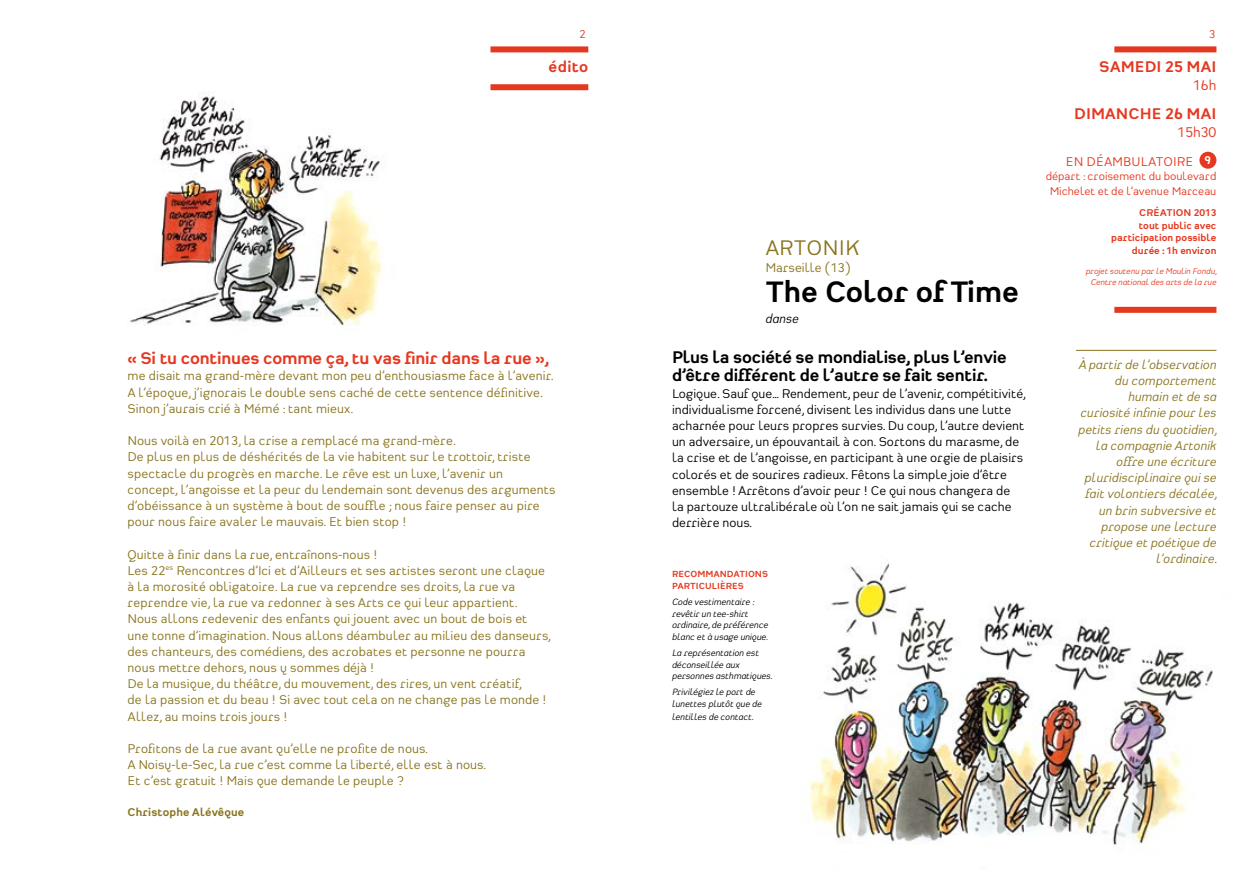
<style>
.page{position:relative;width:1259px;height:893px;background:#fff}
.page>*{position:absolute;margin:0;border:0;box-sizing:border-box;transform-origin:0 0}
.t1{font:700 31.5px "Heimat Sans";color:#000}
.t2{font:22.5px "Heimat Sans";color:#89731b}
.t3{font:700 18px/18px "Heimat Sans";letter-spacing:-.01em;color:#000}
.t4{font:700 18px "Heimat Sans";letter-spacing:-.01em;color:#e53820}
.t5{font:700 16.5px "Heimat Sans";color:#e53820}
.t6{font:15px "Heimat Sans";color:#e53820}
.t7{font:13.5px/16.2px "Heimat Sans";letter-spacing:.01em;color:#89731b}
.t8{font:13.5px/16.2px "Heimat Sans";color:#000}
.t9{font:italic 13.5px/16.2px "Heimat Sans";letter-spacing:.01em;color:#89731b;text-align:right}
.t10{font:13.5px "Heimat Sans";color:#e53820}
.t11{font:italic 13.5px "Heimat Sans";color:#000}
.t12{font:12px/14.4px "Heimat Sans";color:#e53820;text-align:center}
.t13{font:700 12px "Heimat Sans";letter-spacing:.01em;color:#89731b}
.t14{font:700 12px "Heimat Sans";color:#fff}
.t15{font:700 10.5px/12.6px "Heimat Sans";color:#e53820;text-align:right}
.t16{font:italic 9.75px/11.7px "Heimat Sans";color:#000}
.t17{font:700 9.45px/12px "Heimat Sans";color:#e53820}
.t18{font:italic 9px/10.8px "Heimat Sans";color:#e53820;text-align:center}
</style>
<div class="page">
<img style="left:809px;top:563px;width:404px;height:283px">
<div style="left:1114px;top:46px;width:102px;height:6px;background:#e53820"></div>
<div style="left:1199px;top:152px;width:17px;height:17px;background:#e53820;border-radius:50%"></div>
<div style="left:1114px;top:307px;width:102px;height:6px;background:#e53820"></div>
<hr style="left:1076px;top:350px;width:140px;height:1px;background:#89731b">
<img style="left:130px;top:94px;width:252px;height:232px">
<div style="left:490px;top:46px;width:98px;height:6px;background:#e53820"></div>
<div style="left:490px;top:84px;width:98px;height:6px;background:#e53820"></div>
<p class="t12" style="left:579px;top:27px;width:8px">2</p>
<p class="t12" style="left:1209px;top:27px;width:8px">3</p>
<p class="t5" style="left:548px;top:56px;width:41px">édito</p>
<p class="t4" style="left:128px;top:347px;width:423px">« Si tu continues comme ça, tu vas finir dans la rue »,</p>
<p class="t7" style="left:128px;top:368px;width:428px">me disait ma grand-mère devant mon peu d’enthousiasme face à l’avenir.</p>
<p class="t7" style="left:128px;top:384px;width:417px">A l’époque, j’ignorais le double sens caché de cette sentence définitive.<br>Sinon j’aurais crié à Mémé : tant mieux.</p>
<p class="t7" style="left:128px;top:432px;width:429px">Nous voilà en 2013, la crise a remplacé ma grand-mère.<br>De plus en plus de déshérités de la vie habitent sur le trottoir, triste spectacle du progrès en marche. Le rêve est un luxe, l’avenir un concept, l’angoisse et la peur du lendemain sont devenus des arguments d’obéissance à un système à bout de souffle ; nous faire penser au pire pour nous faire avaler le mauvais. Et bien stop !</p>
<p class="t7" style="left:128px;top:546px;width:419px">Quitte à finir dans la rue, entraînons-nous !<br>Les 22<sup>es</sup> Rencontres d’Ici et d’Ailleurs et ses artistes seront une claque à la morosité obligatoire. La rue va reprendre ses droits, la rue va reprendre vie, la rue va redonner à ses Arts ce qui leur appartient.</p>
<p class="t7" style="left:128px;top:611px;width:425px">Nous allons redevenir des enfants qui jouent avec un bout de bois et une tonne d’imagination. Nous allons déambuler au milieu des danseurs, des chanteurs, des comédiens, des acrobates et personne ne pourra nous mettre dehors, nous y sommes déjà !</p>
<p class="t7" style="left:128px;top:675px;width:420px">De la musique, du théâtre, du mouvement, des rires, un vent créatif,<br>de la passion et du beau ! Si avec tout cela on ne change pas le monde !<br>Allez, au moins trois jours !</p>
<p class="t7" style="left:128px;top:740px;width:302px">Profitons de la rue avant qu’elle ne profite de nous.</p>
<p class="t7" style="left:128px;top:756px;width:360px">A Noisy-le-Sec, la rue c’est comme la liberté, elle est à nous.</p>
<p class="t7" style="left:128px;top:773px;width:278px">Et c’est gratuit ! Mais que demande le peuple ?</p>
<p class="t13" style="left:128px;top:804px;width:118px">Christophe Alévêque</p>
<p class="t2" style="left:765px;top:234px;width:96px">ARTONIK</p>
<p class="t7" style="left:765px;top:259px;width:87px">Marseille (13)</p>
<p class="t1" style="left:765px;top:271px;width:255px">The Color of Time</p>
<p class="t11" style="left:765px;top:310px;width:35px">danse</p>
<p class="t3" style="left:672px;top:348px;width:336px">Plus la société se mondialise, plus l’envie d’être différent de l’autre se fait sentir.</p>
<p class="t8" style="left:672px;top:385px;width:356px">Logique. Sauf que… Rendement, peur de l’avenir, compétitivité, individualisme forcené, divisent les individus dans une lutte acharnée pour leurs propres survies. Du coup, l’autre devient un adversaire, un épouvantail à con. Sortons du marasme, de la crise et de l’angoisse, en participant à une orgie de plaisirs colorés et de sourires radieux. Fêtons la simple joie d’être ensemble ! Arrêtons d’avoir peur ! Ce qui nous changera de<br>la partouze ultralibérale où l’on ne sait jamais qui se cache derrière nous.</p>
<p class="t17" style="left:672px;top:568px;width:98px">RECOMMANDATIONS<br>PARTICULIÈRES</p>
<p class="t16" style="left:672px;top:596px;width:98px">Code vestimentaire : revêtir un tee-shirt ordinaire, de préférence blanc et à usage unique.</p>
<p class="t16" style="left:672px;top:647px;width:102px">La représentation est déconseillée aux personnes asthmatiques.</p>
<p class="t16" style="left:672px;top:686px;width:91px;line-height:12.1px">Privilégiez le port de lunettes plutôt que de lentilles de contact.</p>
<p class="t5" style="left:1099px;top:56px;width:119px">SAMEDI 25 MAI</p>
<p class="t6" style="left:1193px;top:76px;width:25px">16h</p>
<p class="t5" style="left:1074px;top:103px;width:144px">DIMANCHE 26 MAI</p>
<p class="t6" style="left:1177px;top:123px;width:40px">15h30</p>
<p class="t10" style="left:1065px;top:153px;width:129px">EN DÉAMBULATOIRE</p>
<p class="t14" style="left:1204px;top:152px;width:8px">9</p>
<p class="t12" style="left:1045px;top:169px;width:172px">départ : croisement du boulevard<br>Michelet et de l’avenue Marceau</p>
<p class="t15" style="left:1139px;top:206px;width:79px">CRÉATION 2013</p>
<p class="t15" style="left:1111px;top:219px;width:107px">tout public avec participation possible</p>
<p class="t15" style="left:1132px;top:244px;width:86px">durée : 1h environ</p>
<p class="t18" style="left:1085px;top:265px;width:133px">projet soutenu par le Moulin Fondu,<br>Centre national des arts de la rue</p>
<p class="t9" style="left:1078px;top:356px;width:140px">À partir de l’observation du comportement humain et de sa curiosité infinie pour les petits riens du quotidien, la compagnie Artonik offre une écriture pluridisciplinaire qui se fait volontiers décalée, un brin subversive et propose une lecture critique et poétique de l’ordinaire.</p>
</div>
